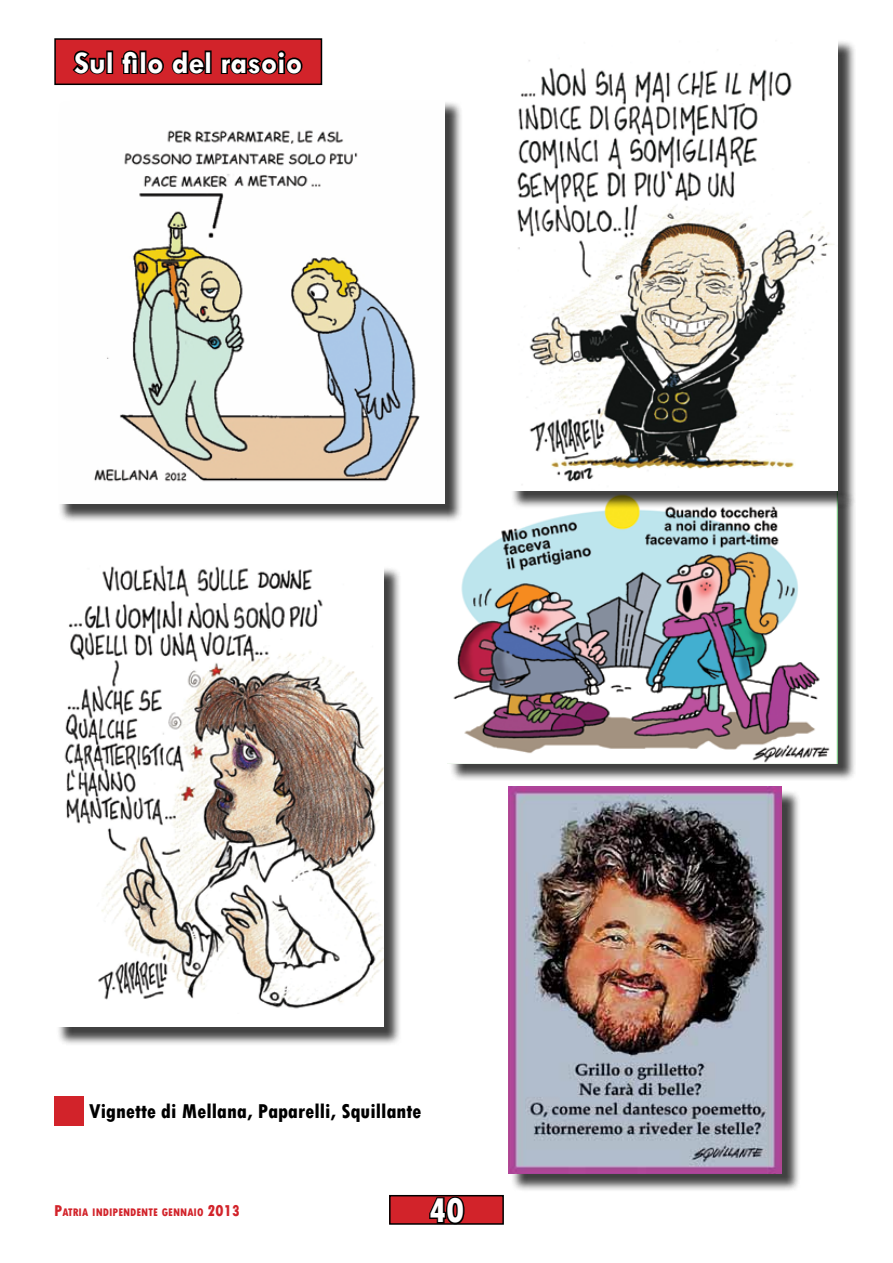
<style>
.page{position:relative;width:893px;height:1263px;background:#fff}
.page>*{position:absolute;margin:0;border:0;box-sizing:border-box;transform-origin:0 0}
.t1{font:800 condensed 36px "Tw Cen";color:#fff}
.t2{font:700 31.5px "Tw Cen";color:#fff}
.t3{font:800 condensed 21px "Tw Cen";color:#000}
.t4{font:800 condensed 11.55px "Tw Cen";color:#d2232a}
.s1{font-size:16.5px}
</style>
<div class="page">
<div style="left:390px;top:1196px;width:113px;height:28px;background:#d2232a"></div>
<svg style="left:427px;top:1194px;width:39px;height:28px"></svg>
<div style="left:389px;top:1195px;width:115px;height:30px;border:2px solid #000"></div>
<div style="left:55px;top:39px;width:266px;height:45px;background:#d2232a"></div>
<svg style="left:72px;top:50px;width:34px;height:25px"></svg>
<div style="left:106px;top:50px;width:7px;height:24px;border:3px solid #000"></div>
<svg style="left:121px;top:50px;width:84px;height:25px"></svg>
<div style="left:205px;top:50px;width:7px;height:24px;border:3px solid #000"></div>
<svg style="left:220px;top:50px;width:83px;height:25px"></svg>
<div style="left:54px;top:38px;width:268px;height:47px;border:2px solid #000"></div>
<div style="left:450px;top:491px;width:406px;height:291px;background:#000;opacity:.75"></div>
<img style="left:450px;top:491px;width:388px;height:272px">
<div style="left:511px;top:39px;width:345px;height:471px;background:#000;opacity:.75"></div>
<img style="left:511px;top:39px;width:327px;height:452px">
<div style="left:58px;top:100px;width:405px;height:422px;background:#000;opacity:.75"></div>
<img style="left:58px;top:100px;width:387px;height:404px">
<div style="left:56px;top:566px;width:346px;height:480px;background:#000;opacity:.75"></div>
<img style="left:56px;top:565px;width:327px;height:462px">
<div style="left:54px;top:1096px;width:30px;height:30px;background:#d2232a"></div>
<div style="left:511px;top:789px;width:290px;height:403px;background:#000;opacity:.75"></div>
<img style="left:508px;top:787px;width:274px;height:387px">
<p class="t2" style="left:74px;top:44px;width:230px">Sul filo del rasoio</p>
<p class="t3" style="left:89px;top:1099px;width:334px">Vignette di Mellana, Paparelli, Squillante</p>
<p class="t4" style="left:54px;top:1205px;width:187px"><span class="s1">P</span>ATRIA INDIPENDENTE GENNAIO <span class="s1">2013</span></p>
<p class="t1" style="left:429px;top:1189px;width:37px">40</p>
</div>
